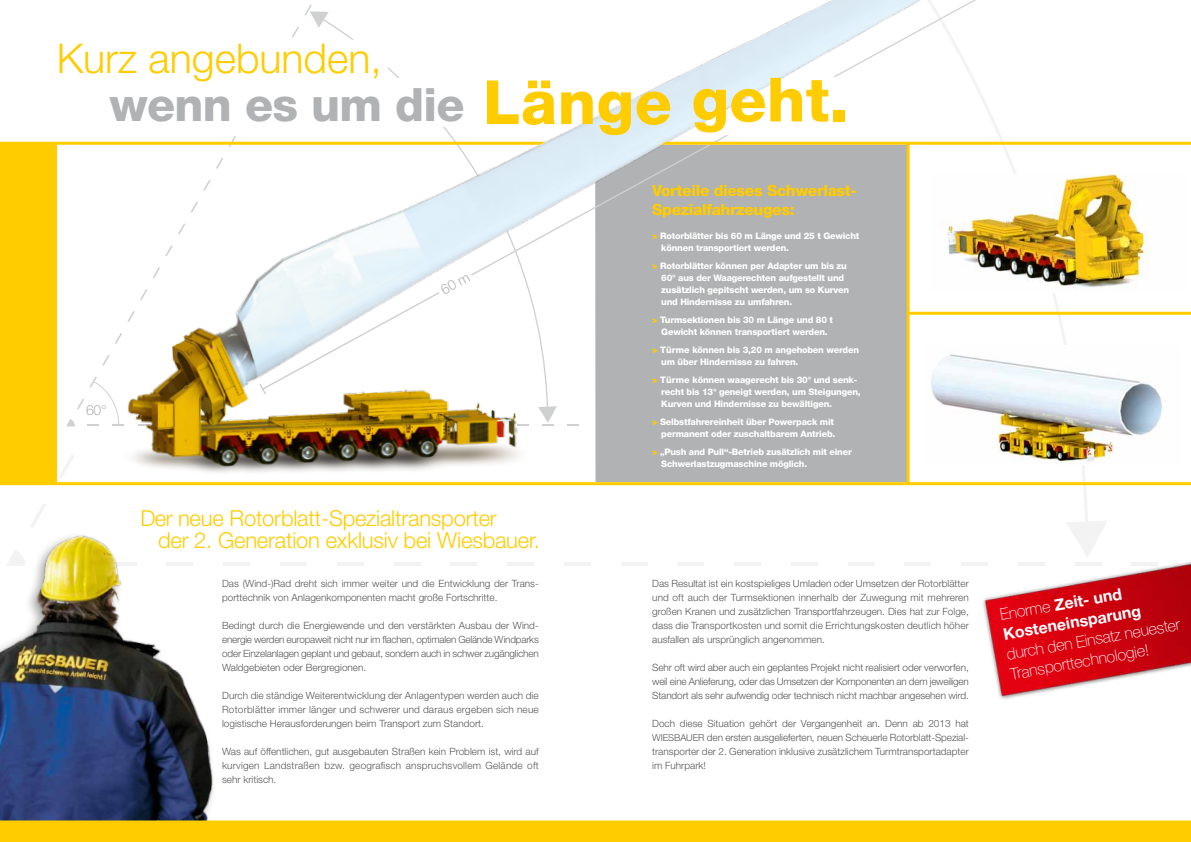
<style>
.page{position:relative;width:1191px;height:842px;background:#fff}
.page>*{position:absolute;margin:0;border:0;box-sizing:border-box;transform-origin:0 0}
.t1{font:800 46px "Helvetica Neue LT Pro";letter-spacing:-.015em;color:#b1b2b3}
.t2{font:300 41px "Helvetica Neue LT Pro";color:#fc0}
.t3{font:300 22px/22px "Helvetica Neue LT Pro";letter-spacing:-.01em;color:#fc0}
.t4{font:100 16px/20px "Helvetica Neue LT Pro";color:#fff}
.t5{font:700 16px/20px "Helvetica Neue LT Pro";color:#fff}
.t6{font:800 15.5px/18.6px "Helvetica Neue LT Pro";letter-spacing:-.02em;color:#fc0}
.t7{font:300 14px "Helvetica Neue LT Pro";color:#b1b2b3}
.t8{font:300 10px/14px "Helvetica Neue LT Pro";color:#565656;text-align:justify}
.t9{font:800 9px/12px "Helvetica Neue LT Pro";letter-spacing:-.02em;color:#fff}
.s1{font-size:61px;color:#fc0}
.s2{color:#fc0}
.s3{font-size:9.5px}
.s4{font-weight:100}
</style>
<div class="page">
<hr style="left:961px;top:562px;width:27px;height:3px;background:#cfd0d0">
<hr style="left:904px;top:562px;width:27px;height:3px;background:#cfd0d0">
<hr style="left:847px;top:562px;width:27px;height:3px;background:#cfd0d0">
<hr style="left:791px;top:562px;width:26px;height:3px;background:#cfd0d0">
<hr style="left:734px;top:562px;width:27px;height:3px;background:#cfd0d0">
<hr style="left:677px;top:562px;width:27px;height:3px;background:#cfd0d0">
<hr style="left:620px;top:562px;width:27px;height:3px;background:#cfd0d0">
<hr style="left:564px;top:562px;width:27px;height:3px;background:#cfd0d0">
<hr style="left:507px;top:562px;width:27px;height:3px;background:#cfd0d0">
<hr style="left:450px;top:562px;width:27px;height:3px;background:#cfd0d0">
<hr style="left:393px;top:562px;width:27px;height:3px;background:#cfd0d0">
<hr style="left:337px;top:562px;width:27px;height:3px;background:#cfd0d0">
<hr style="left:280px;top:562px;width:27px;height:3px;background:#cfd0d0">
<hr style="left:223px;top:562px;width:27px;height:3px;background:#cfd0d0">
<img style="left:0;top:535px;width:214px;height:285px">
<img style="left:0;top:83px;width:1187px;height:451px">
<div style="left:0;top:143px;width:57px;height:340px;background:#fc0"></div>
<hr style="left:906px;top:143px;width:3px;height:342px;background:#fc0">
<hr style="left:0;top:482px;width:1191px;height:3px;background:#fc0">
<hr style="left:908px;top:312px;width:283px;height:3px;background:#fc0">
<div style="left:0;top:820px;width:1191px;height:22px;background:#fc0"></div>
<svg style="left:259px;top:0;width:717px;height:394px"></svg>
<svg style="left:703px;top:77px;width:144px;height:58px"></svg>
<img style="left:968px;top:542px;width:223px;height:157px">
<svg style="left:661px;top:142px;width:530px;height:3px"></svg>
<svg style="left:0;top:5px;width:545px;height:142px"></svg>
<svg style="left:436px;top:270px;width:38px;height:27px"></svg>
<h2 class="t2" style="left:57px;top:34px;width:327px">Kurz angebunden,</h2>
<h1 class="t1" style="left:109px;top:78px;width:741px">wenn es um die <span class="s1">Länge geht.</span></h1>
<h3 class="t7" style="left:86px;top:402px;width:22px">60°</h3>
<h3 class="t3" style="left:158px;top:507px;width:383px;text-indent:-18px">Der neue Rotorblatt-Spezialtransporter<br>der 2. Generation exklusiv bei Wiesbauer.</h3>
<p class="t8" style="left:222px;top:577px;width:318px">Das (Wind-)Rad dreht sich immer weiter und die Entwicklung der Trans&shy;porttechnik von Anlagenkomponenten macht große Fortschritte.</p>
<p class="t8" style="left:222px;top:619px;width:318px">Bedingt durch die Energiewende und den verstärkten Ausbau der Wind&shy;energie werden europaweit nicht nur im flachen, optimalen Gelände Windparks oder Einzelanlagen geplant und gebaut, sondern auch in schwer zugänglichen Waldgebieten oder Bergregionen.</p>
<p class="t8" style="left:222px;top:689px;width:318px">Durch die ständige Weiterentwicklung der Anlagentypen werden auch die Rotorblätter immer länger und schwerer und daraus ergeben sich neue logistische Herausforderungen beim Transport zum Standort.</p>
<p class="t8" style="left:222px;top:745px;width:318px">Was auf öffentlichen, gut ausgebauten Straßen kein Problem ist, wird auf kurvigen Landstraßen bzw. geografisch anspruchsvollem Gelände oft sehr kritisch.</p>
<h3 class="t6" style="left:652px;top:181px;width:206px">Vorteile dieses Schwerlast-<br>Spezialfahrzeuges:</h3>
<p class="t9" style="left:661px;top:229px;width:200px;text-indent:-9px"><span class="s2">&gt;</span> Rotorblätter bis 60 m Länge und 25 t Gewicht können transportiert werden.</p>
<p class="t9" style="left:661px;top:259px;width:189px;text-indent:-9px"><span class="s2">&gt;</span> Rotorblätter können per Adapter um bis zu 60° aus der Waagerechten aufgestellt und zusätzlich gepitscht werden, um so Kurven und Hindernisse zu umfahren.</p>
<p class="t9" style="left:652px;top:313px;width:182px;text-align:center"><span class="s2">&gt;</span> Turmsektionen bis 30 m Länge und 80 t<br>Gewicht können transportiert werden.</p>
<p class="t9" style="left:661px;top:343px;width:199px;text-indent:-9px"><span class="s2">&gt;</span> Türme können bis 3,20 m angehoben werden um über Hindernisse zu fahren.</p>
<p class="t9" style="left:661px;top:373px;width:201px;text-indent:-9px"><span class="s2">&gt;</span> Türme können waagerecht bis 30° und senk&shy;recht bis 13° geneigt werden, um Steigungen,<br>Kurven und Hindernisse zu bewältigen.</p>
<p class="t9" style="left:652px;top:415px;width:185px;text-align:right"><span class="s2">&gt;</span> Selbstfahrereinheit über Powerpack mit permanent oder zuschaltbarem Antrieb.</p>
<p class="t9" style="left:661px;top:445px;width:192px;text-indent:-9px"><span class="s2">&gt;</span> „Push and Pull“-Betrieb zusätzlich mit einer<br>Schwerlastzugmaschine möglich.</p>
<p class="t8" style="left:652px;top:577px;width:318px">Das Resultat ist ein kostspieliges Umladen oder Umsetzen der Rotorblätter und oft auch der Turmsektionen innerhalb der Zuwegung mit mehreren großen Kranen und zusätzlichen Transportfahrzeugen. Dies hat zur Folge, dass die Transportkosten und somit die Errichtungskosten deutlich höher ausfallen als ursprünglich angenommen.</p>
<p class="t8" style="left:652px;top:661px;width:318px">Sehr oft wird aber auch ein geplantes Projekt nicht realisiert oder verworfen, weil eine Anlieferung, oder das Umsetzen der Komponenten an dem jeweiligen Standort als sehr aufwendig oder technisch nicht machbar angesehen wird.</p>
<p class="t8" style="left:652px;top:717px;width:318px">Doch diese Situation gehört der Vergangenheit an. Denn ab 2013 hat <span class="s3">WIESBAUER</span> den ersten ausgelieferten, neuen Scheuerle Rotorblatt-Spezial&shy;transporter der 2. Generation inklusive zusätzlichem Turmtransportadapter im Fuhrpark!</p>
<h3 class="t5" style="left:998px;top:604px;width:141px;rotate:-10deg"><span class="s4">Enorme</span> Zeit- und<br>Kosteneinsparung</h3>
<h3 class="t4" style="left:1005px;top:644px;width:177px;rotate:-10deg">durch den Einsatz neuester<br>Transporttechnologie!</h3>
</div>
